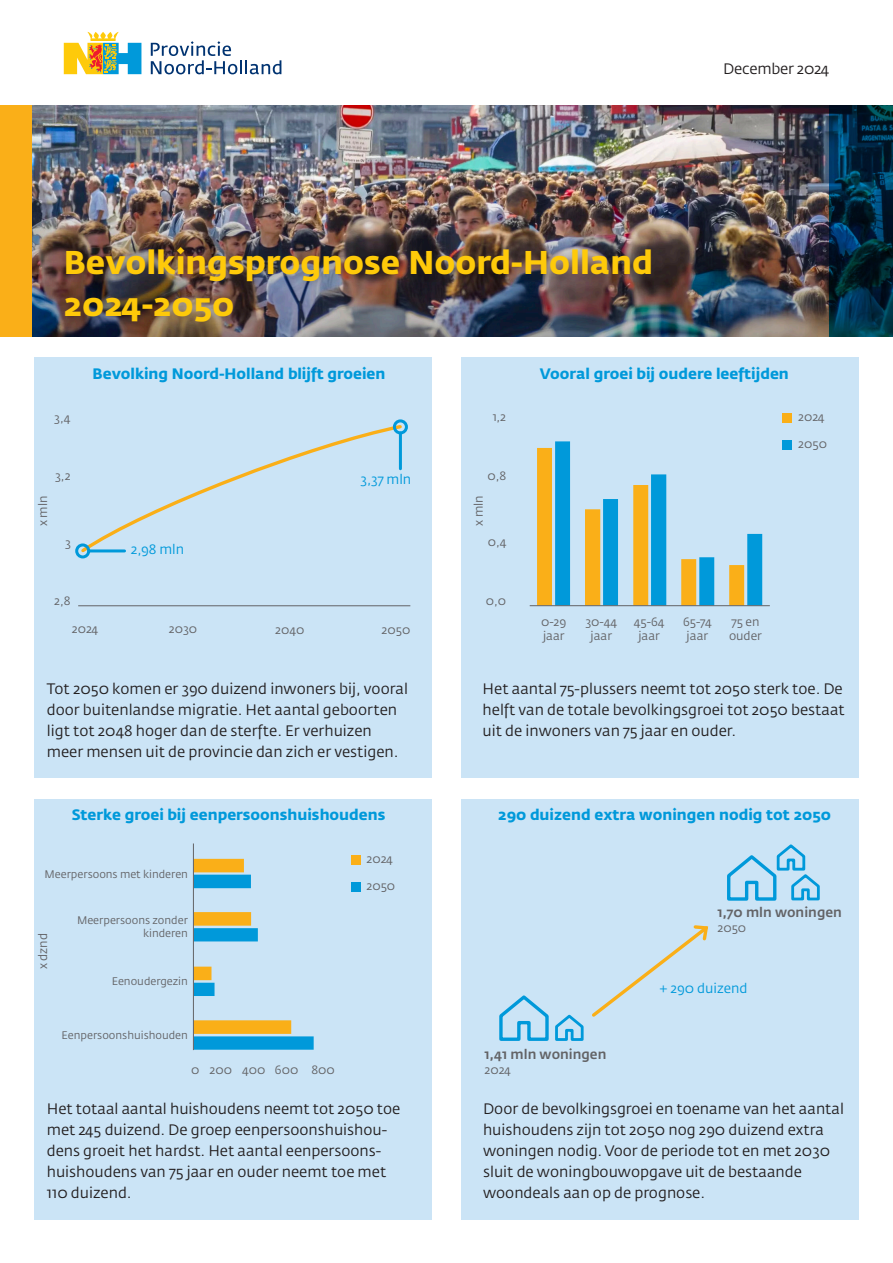
<style>
.page{position:relative;width:893px;height:1263px;background:#fff}
.page>*{position:absolute;margin:0;border:0;box-sizing:border-box;transform-origin:0 0}
.Titel{font:700 32.7px "Fedra Sans Std";color:#feca0a}
.Broodtekst{font:15px/21px "Fedra Sans Std";color:#231f20}
.Tussenkop{font:700 15px "Fedra Sans Std";color:#0099da}
.t1{font:500 13.5px "Fedra Sans Std";color:#636366}
.t2{font:13.5px "Fedra Sans Std";color:#0099da}
.t3{font:12px "Fedra Sans Std";color:#636366}
.t4{font:10.95px/13.4px "Fedra Sans Std";color:#636366;text-align:right}
</style>
<div class="page">
<div style="left:34px;top:358px;width:397px;height:420px;background:#cbe4f6"></div>
<div style="left:462px;top:358px;width:397px;height:420px;background:#cbe4f6"></div>
<div style="left:34px;top:799px;width:397px;height:420px;background:#cbe4f6"></div>
<div style="left:462px;top:799px;width:397px;height:420px;background:#cbe4f6"></div>
<img style="left:32px;top:106px;width:797px;height:231px">
<div style="left:58px;top:240px;width:603px;height:92px;background:#231f20;opacity:.4"></div>
<div style="left:0;top:106px;width:32px;height:231px;background:#faaf18"></div>
<svg style="left:64px;top:32px;width:77px;height:42px"></svg>
<svg style="left:151px;top:41px;width:130px;height:33px"></svg>
<svg style="left:829px;top:106px;width:64px;height:231px;background:#002b43"></svg>
<svg style="left:727px;top:844px;width:93px;height:57px"></svg>
<svg style="left:499px;top:925px;width:210px;height:116px"></svg>
<hr style="left:78px;top:605px;width:332px;height:1px;background:#636366">
<svg style="left:79px;top:423px;width:325px;height:132px"></svg>
<hr style="left:399px;top:433px;width:3px;height:36px;background:#0099da">
<div style="left:393px;top:419px;width:15px;height:15px;border:3px solid #0099da;border-radius:50%"></div>
<hr style="left:89px;top:549px;width:36px;height:3px;background:#0099da">
<div style="left:75px;top:543px;width:15px;height:15px;border:3px solid #0099da;border-radius:50%"></div>
<svg style="left:537px;top:441px;width:225px;height:164px"></svg>
<hr style="left:530px;top:605px;width:240px;height:1px;background:#636366">
<div style="left:783px;top:413px;width:9px;height:9px;background:#faaf18"></div>
<div style="left:783px;top:441px;width:9px;height:9px;background:#0099da"></div>
<svg style="left:194px;top:859px;width:120px;height:191px"></svg>
<div style="left:351px;top:855px;width:9px;height:9px;background:#faaf18"></div>
<div style="left:351px;top:882px;width:9px;height:9px;background:#0099da"></div>
<hr style="left:193px;top:843px;width:1px;height:207px;background:#636366">
<p class="Titel" style="left:64px;top:241px;width:591px">Bevolkingsprognose Noord-Holland</p>
<p class="Titel" style="left:64px;top:283px;width:172px">2024-2050</p>
<p class="Broodtekst" style="left:723px;top:59px;width:108px">December 2024</p>
<p class="Tussenkop" style="left:93px;top:364px;width:294px">Bevolking Noord-Holland blijft groeien</p>
<p class="Tussenkop" style="left:540px;top:364px;width:250px">Vooral groei bij oudere leeftijden</p>
<p class="t3" style="left:54px;top:410px;width:18px">3,4</p>
<p class="t3" style="left:493px;top:410px;width:15px">1,2</p>
<p class="t3" style="left:798px;top:410px;width:28px">2024</p>
<p class="t3" style="left:798px;top:437px;width:30px">2050</p>
<p class="t3" style="left:55px;top:469px;width:17px">3,2</p>
<p class="t2" style="left:360px;top:471px;width:52px">3,37 mln</p>
<p class="t3" style="left:487px;top:469px;width:20px">0,8</p>
<p class="t3" style="left:36px;top:526px;width:32px;rotate:-90deg">x mln</p>
<p class="t3" style="left:471px;top:526px;width:32px;rotate:-90deg">x mln</p>
<p class="t3" style="left:65px;top:535px;width:7px">3</p>
<p class="t2" style="left:131px;top:541px;width:55px">2,98 mln</p>
<p class="t3" style="left:488px;top:535px;width:20px">0,4</p>
<p class="t3" style="left:54px;top:594px;width:18px">2,8</p>
<p class="t3" style="left:72px;top:622px;width:28px">2024</p>
<p class="t3" style="left:169px;top:622px;width:30px">2030</p>
<p class="t3" style="left:275px;top:622px;width:31px">2040</p>
<p class="t3" style="left:381px;top:622px;width:30px">2050</p>
<p class="t3" style="left:486px;top:593px;width:22px">0,0</p>
<p class="t3" style="left:541px;top:614px;width:27px">0-29</p>
<p class="t3" style="left:543px;top:628px;width:23px">jaar</p>
<p class="t3" style="left:585px;top:614px;width:33px">30-44</p>
<p class="t3" style="left:591px;top:628px;width:23px">jaar</p>
<p class="t3" style="left:634px;top:614px;width:32px">45-64</p>
<p class="t3" style="left:638px;top:628px;width:23px">jaar</p>
<p class="t3" style="left:683px;top:614px;width:30px">65-74</p>
<p class="t3" style="left:687px;top:628px;width:23px">jaar</p>
<p class="t3" style="left:731px;top:614px;width:30px">75 en</p>
<p class="t3" style="left:729px;top:628px;width:34px">ouder</p>
<p class="Broodtekst" style="left:47px;top:678px;width:363px">Tot 2050 komen er 390 duizend inwoners bij, vooral door buitenlandse migratie. Het aantal geboorten ligt tot 2048 hoger dan de sterfte. Er verhuizen meer mensen uit de provincie dan zich er vestigen.</p>
<p class="Broodtekst" style="left:483px;top:678px;width:364px">Het aantal 75-plussers neemt tot 2050 sterk toe. De helft van de totale bevolkingsgroei tot 2050 bestaat uit de inwoners van 75 jaar en ouder.</p>
<p class="Tussenkop" style="left:72px;top:805px;width:315px">Sterke groei bij eenpersoonshuishoudens</p>
<p class="Tussenkop" style="left:498px;top:805px;width:334px">290 duizend extra woningen nodig tot 2050</p>
<p class="t4" style="left:45px;top:867px;width:145px">Meerpersoons met kinderen</p>
<p class="t3" style="left:36px;top:969px;width:38px;rotate:-90deg">x dznd</p>
<p class="t4" style="left:77px;top:914px;width:112px">Meerpersoons zonder kinderen</p>
<p class="t4" style="left:112px;top:975px;width:78px">Eenoudergezin</p>
<p class="t4" style="left:62px;top:1028px;width:128px">Eenpersoonshuishouden</p>
<p class="t3" style="left:191px;top:1063px;width:10px">0</p>
<p class="t3" style="left:210px;top:1063px;width:24px">200</p>
<p class="t3" style="left:242px;top:1063px;width:25px">400</p>
<p class="t3" style="left:275px;top:1063px;width:25px">600</p>
<p class="t3" style="left:311px;top:1063px;width:25px">800</p>
<p class="t3" style="left:366px;top:851px;width:28px">2024</p>
<p class="t3" style="left:366px;top:879px;width:30px">2050</p>
<p class="Broodtekst" style="left:47px;top:1098px;width:355px">Het totaal aantal huishoudens neemt tot 2050 toe met 245 duizend. De groep eenpersoonshuishou&shy;dens groeit het hardst. Het aantal eenpersoons&shy;huishoudens van 75 jaar en ouder neemt toe met</p>
<p class="Broodtekst" style="left:47px;top:1182px;width:86px">110 duizend.</p>
<p class="t1" style="left:717px;top:904px;width:126px">1,70 mln woningen</p>
<p class="t3" style="left:717px;top:920px;width:30px">2050</p>
<p class="t1" style="left:484px;top:1046px;width:124px">1,41 mln woningen</p>
<p class="t3" style="left:484px;top:1062px;width:28px">2024</p>
<p class="t2" style="left:660px;top:980px;width:89px">+ 290 duizend</p>
<p class="Broodtekst" style="left:483px;top:1098px;width:363px">Door de bevolkingsgroei en toename van het aantal huishoudens zijn tot 2050 nog 290 duizend extra woningen nodig. Voor de periode tot en met 2030 sluit de woningbouwopgave uit de bestaande woondeals aan op de prognose.</p>
</div>
